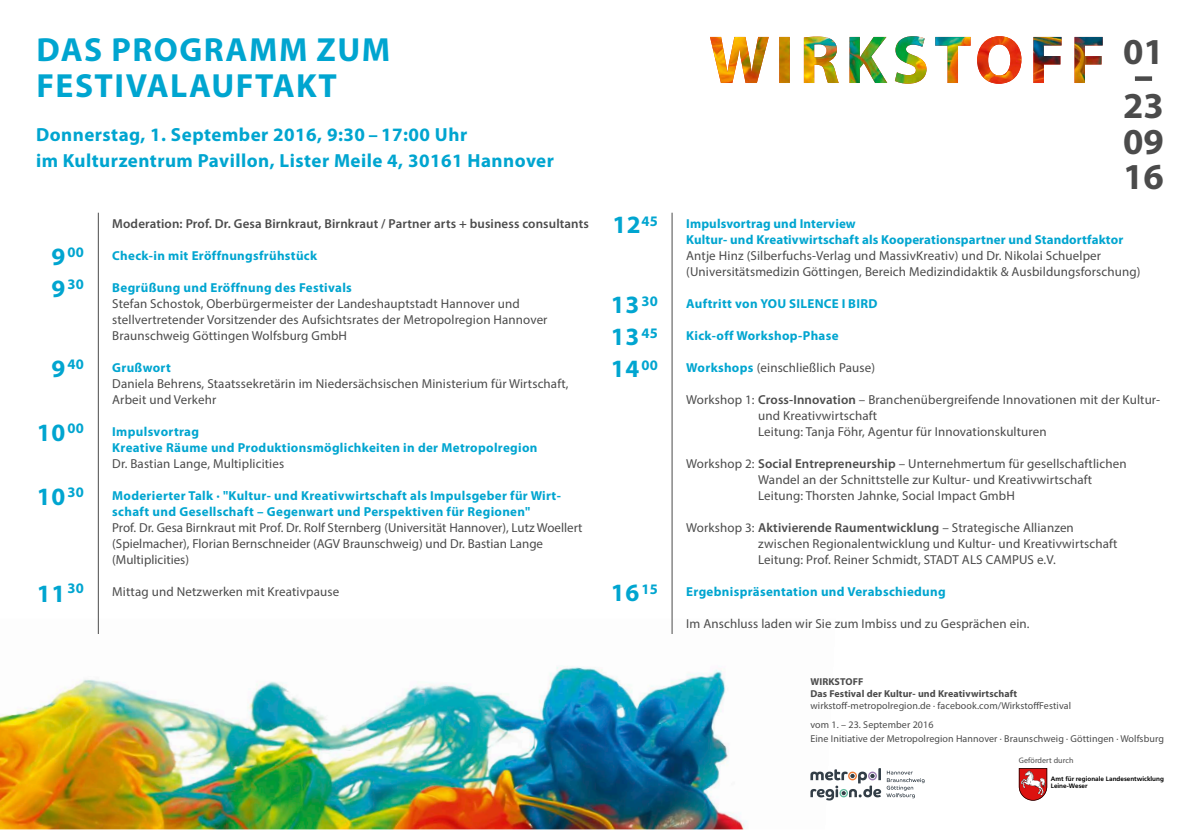
<style>
.page{position:relative;width:1200px;height:830px;background:#fff}
.page>*{position:absolute;margin:0;border:0;box-sizing:border-box;transform-origin:0 0}
.t1{font:700 36.7px/30px "Myriad Pro";color:#4b4b4b;text-align:center}
.t2{font:700 33.6px/35.8px "Myriad Pro";letter-spacing:.045em;color:#00a5d0}
.t3{font:700 25px/32px "Myriad Pro";letter-spacing:.025em;color:#00a5d0;text-align:justify}
.t4{font:700 19px/26px "Myriad Pro";letter-spacing:.025em;color:#00a5d0}
.t5{font:700 14.6px/32px "Myriad Pro";color:#00a5d0}
.t6{font:13px/16px "Myriad Pro";letter-spacing:.01em;color:#4b4b4b}
.t7{font:700 13px/16px "Myriad Pro";letter-spacing:.025em;color:#00a5d0}
.t8{font:600 13px "Myriad Pro";letter-spacing:.01em;color:#4b4b4b}
.t9{font:10px/19px "Myriad Pro";letter-spacing:.01em;color:#4b4b4b}
.t10{font:700 10px/12px "Myriad Pro";letter-spacing:.01em;color:#4b4b4b}
.t11{font:8px "Myriad Pro";letter-spacing:.01em;color:#4b4b4b}
.t12{font:700 6.4px/7.6px "Frutiger";color:#000}
.s1{font-size:25px}
.s2{font-weight:700;color:#00a5d0}
.s3{font-weight:600}
</style>
<div class="page">
<img style="left:0;top:619px;width:832px;height:210px">
<svg style="left:810px;top:768px;width:115px;height:32px"></svg>
<hr style="left:98px;top:213px;width:1px;height:421px;background:#4b4b4b">
<hr style="left:672px;top:213px;width:1px;height:421px;background:#4b4b4b">
<img style="left:710px;top:36px;width:393px;height:48px">
<div style="left:1135px;top:77px;width:17px;height:4px;border:1px solid #4b4b4b"></div>
<svg style="left:1019px;top:768px;width:28px;height:33px"></svg>
<h2 class="t2" style="left:36px;top:32px;width:356px">DAS PROGRAMM ZUM<br>FESTIVALAUFTAKT</h2>
<h3 class="t4" style="left:36px;top:122px;width:520px">Donnerstag, 1. September 2016, 9:30 – 17:00 Uhr<br>im Kulturzentrum Pavillon, Lister Meile 4, 30161 Hannover</h3>
<p class="t5" style="left:51px;top:237px;width:34px"><span class="s1">9</span>00<br><span class="s1">9</span>30</p>
<p class="t5" style="left:51px;top:349px;width:34px"><span class="s1">9</span>40</p>
<h3 class="t3" style="left:37px;top:417px;width:49px">10<sup>00</sup></h3>
<h3 class="t3" style="left:37px;top:481px;width:49px">10<sup>30</sup></h3>
<h3 class="t3" style="left:37px;top:578px;width:49px">11<sup>30</sup></h3>
<p class="t8" style="left:112px;top:215px;width:478px">Moderation: Prof. Dr. Gesa Birnkraut, Birnkraut / Partner arts + business consultants</p>
<p class="t7" style="left:112px;top:248px;width:206px">Check-in mit Eröffnungsfrühstück</p>
<p class="t7" style="left:112px;top:280px;width:241px">Begrüßung und Eröffnung des Festivals</p>
<p class="t6" style="left:112px;top:295px;width:437px">Stefan Schostok, Oberbürgermeister der Landeshauptstadt Hannover und stellvertretender Vorsitzender des Aufsichtsrates der Metropolregion Hannover<br>Braunschweig Göttingen Wolfsburg GmbH</p>
<p class="t7" style="left:112px;top:360px;width:60px">Grußwort</p>
<p class="t6" style="left:112px;top:375px;width:458px">Daniela Behrens, Staatssekretärin im Niedersächsischen Ministerium für Wirtschaft,<br>Arbeit und Verkehr</p>
<p class="t7" style="left:112px;top:424px;width:427px">Impulsvortrag<br>Kreative Räume und Produktionsmöglichkeiten in der Metropolregion</p>
<p class="t6" style="left:112px;top:455px;width:174px">Dr. Bastian Lange, Multiplicities</p>
<p class="t7" style="left:112px;top:488px;width:450px">Moderierter Talk · "Kultur- und Kreativwirtschaft als Impulsgeber für Wirt&shy;schaft und Gesellschaft – Gegenwart und Perspektiven für Regionen"</p>
<p class="t6" style="left:112px;top:519px;width:472px">Prof. Dr. Gesa Birnkraut mit Prof. Dr. Rolf Sternberg (Universität Hannover), Lutz Woellert (Spielmacher), Florian Bernschneider (AGV Braunschweig) und Dr. Bastian Lange (Multiplicities)</p>
<p class="t6" style="left:112px;top:584px;width:228px">Mittag und Netzwerken mit Kreativpause</p>
<h3 class="t3" style="left:612px;top:209px;width:47px">12<sup>45</sup></h3>
<h3 class="t3" style="left:611px;top:289px;width:49px">13<sup>30<br></sup>13<sup>45<br></sup>14<sup>00</sup></h3>
<h3 class="t3" style="left:611px;top:577px;width:49px">16<sup>15</sup></h3>
<h1 class="t1" style="left:1123px;top:37px;width:42px">01</h1>
<h1 class="t1" style="left:1123px;top:61px;width:42px">–<br>23</h1>
<h1 class="t1" style="left:1123px;top:124px;width:42px;line-height:35.7px;text-align:left">09<br>16</h1>
<p class="t7" style="left:686px;top:216px;width:439px">Impulsvortrag und Interview<br>Kultur- und Kreativwirtschaft als Kooperationspartner und Standortfaktor</p>
<p class="t6" style="left:686px;top:248px;width:456px">Antje Hinz (Silberfuchs-Verlag und MassivKreativ) und Dr. Nikolai Schuelper (Universitätsmedizin Göttingen, Bereich Medizindidaktik &amp; Ausbildungsforschung)</p>
<p class="t7" style="left:686px;top:296px;width:193px">Auftritt von YOU SILENCE I BIRD</p>
<p class="t7" style="left:686px;top:328px;width:154px">Kick-off Workshop-Phase</p>
<p class="t6" style="left:686px;top:360px;width:190px"><span class="s2">Workshops</span> (einschließlich Pause)</p>
<p class="t6" style="left:758px;top:392px;width:404px;text-indent:-72px">Workshop 1: <span class="s3">Cross-Innovation</span> – Branchenübergreifende Innovationen mit der Kultur&shy;und Kreativwirtschaft<br>Leitung: Tanja Föhr, Agentur für Innovationskulturen</p>
<p class="t6" style="left:758px;top:456px;width:370px;text-indent:-72px">Workshop 2: <span class="s3">Social Entrepreneurship</span> – Unternehmertum für gesellschaftlichen<br>Wandel an der Schnittstelle zur Kultur- und Kreativwirtschaft<br>Leitung: Thorsten Jahnke, Social Impact GmbH</p>
<p class="t6" style="left:758px;top:520px;width:361px;text-indent:-72px">Workshop 3: <span class="s3">Aktivierende Raumentwicklung</span> – Strategische Allianzen zwischen Regionalentwicklung und Kultur- und Kreativwirtschaft<br>Leitung: Prof. Reiner Schmidt, STADT ALS CAMPUS e.V.</p>
<p class="t7" style="left:686px;top:584px;width:261px">Ergebnispräsentation und Verabschiedung</p>
<p class="t6" style="left:686px;top:616px;width:345px">Im Anschluss laden wir Sie zum Imbiss und zu Gesprächen ein.</p>
<p class="t10" style="left:810px;top:676px;width:208px">WIRKSTOFF<br>Das Festival der Kultur- und Kreativwirtschaft</p>
<p class="t9" style="left:810px;top:696px;width:262px">wirkstoff-metropolregion.de · facebook.com/WirkstoffFestival vom 1. – 23. September 2016</p>
<p class="t9" style="left:810px;top:729px;width:355px">Eine Initiative der Metropolregion Hannover · Braunschweig · Göttingen · Wolfsburg</p>
<p class="t11" style="left:1019px;top:755px;width:56px">Gefördert durch</p>
<p class="t12" style="left:1051px;top:775px;width:115px">Amt für regionale Landesentwicklung<br>Leine-Weser</p>
</div>
